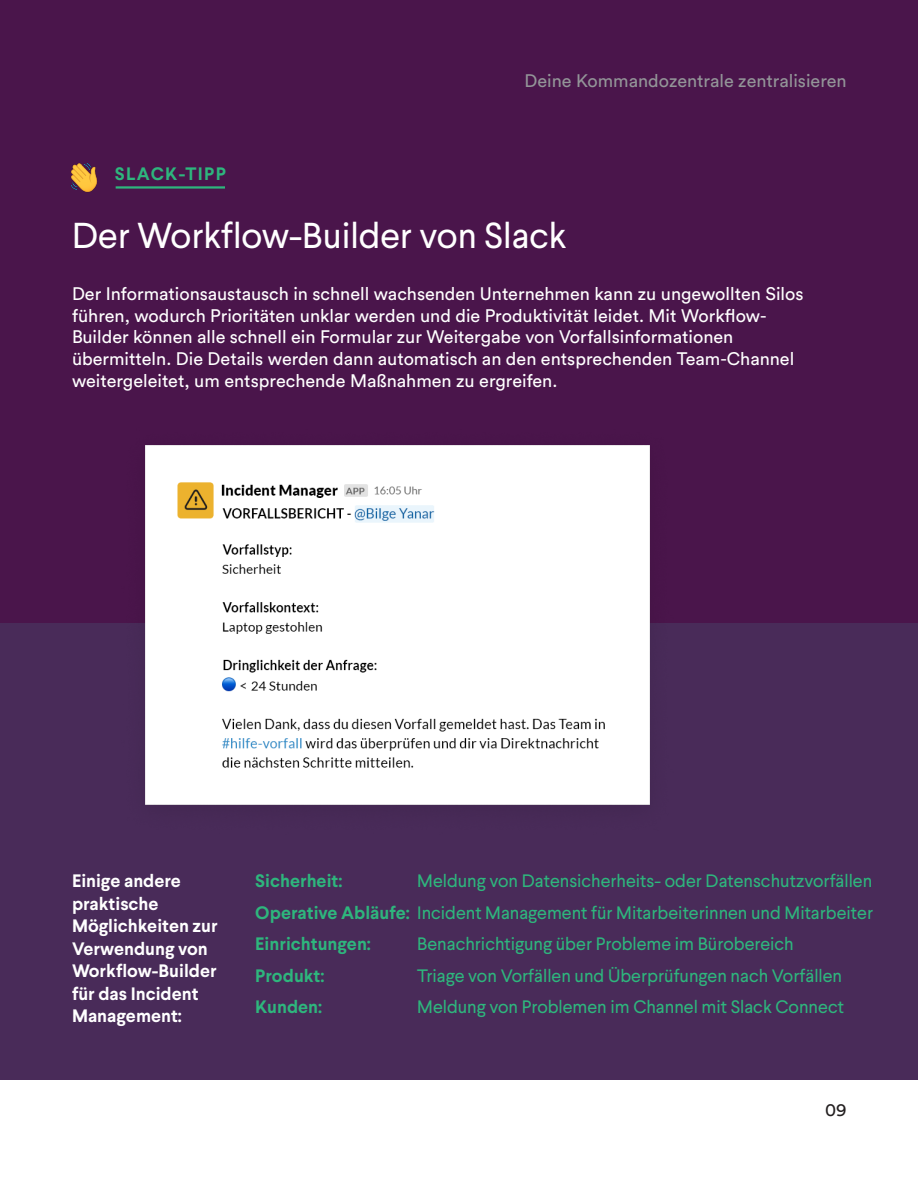
<style>
.page{position:relative;width:918px;height:1188px;background:#fff}
.page>*{position:absolute;margin:0;border:0;box-sizing:border-box;transform-origin:0 0}
.t1{font:36px "Larsseit";color:#fff}
.t2{font:18px/21.6px "Circular Pro";color:#fff}
.t3{font:18px "Larsseit";color:#2eb67d}
.t4{font:700 18px/22.5px "Larsseit";color:#fff}
.t5{font:700 18px "Larsseit";color:#2eb67d}
.t6{font:18px "Circular Pro";color:#939598}
.t7{font:700 18px "Larsseit";letter-spacing:.075em;color:#2eb67d}
.t8{font:18px "Circular Pro";color:#231f20}
.s1{font-weight:700}
</style>
<div class="page">
<div style="left:0;top:0;width:918px;height:1080px;background:#4a154b"></div>
<div style="left:0;top:624px;width:918px;height:456px;background:#492b59"></div>
<img style="left:122px;top:445px;width:552px;height:360px">
<hr style="left:116px;top:186px;width:109px;height:3px;background:#2eb67d">
<img style="left:71px;top:163px;width:26px;height:29px">
<p class="t7" style="left:115px;top:162px;width:112px">SLACK-TIPP</p>
<p class="t6" style="left:525px;top:68px;width:324px">Deine Kommandozentrale zentralisieren</p>
<p class="t1" style="left:72px;top:212px;width:496px">Der Workflow-Builder von Slack</p>
<p class="t2" style="left:72px;top:282px;width:733px">Der Informationsaustausch in schnell wachsenden Unternehmen kann zu ungewollten Silos führen, wodurch Prioritäten unklar werden und die Produktivität leidet. Mit Workflow-Builder können alle schnell ein Formular zur Weitergabe von Vorfallsinformationen übermitteln. Die Details werden dann automatisch an den entsprechenden Team-Channel weitergeleitet, um entsprechende Maßnahmen zu ergreifen.</p>
<p class="t4" style="left:72px;top:870px;width:147px">Einige andere praktische<br>Möglichkeiten zur<br>Verwendung von<br>Workflow-Builder für das Incident<br>Management:</p>
<p class="t5" style="left:255px;top:869px;width:89px">Sicherheit:</p>
<p class="t3" style="left:417px;top:869px;width:456px">Meldung von Datensicherheits- oder Datenschutzvorfällen</p>
<p class="t3" style="left:255px;top:901px;width:619px"><span class="s1">Operative Abläufe:</span> Incident Management für Mitarbeiterinnen und Mitarbeiter</p>
<p class="t5" style="left:255px;top:932px;width:117px">Einrichtungen:</p>
<p class="t3" style="left:417px;top:932px;width:378px">Benachrichtigung über Probleme im Bürobereich</p>
<p class="t5" style="left:255px;top:964px;width:71px">Produkt:</p>
<p class="t3" style="left:417px;top:964px;width:426px">Triage von Vorfällen und Überprüfungen nach Vorfällen</p>
<p class="t5" style="left:255px;top:995px;width:68px">Kunden:</p>
<p class="t3" style="left:417px;top:995px;width:428px">Meldung von Problemen im Channel mit Slack Connect</p>
<p class="t8" style="left:825px;top:1098px;width:23px">09</p>
</div>
